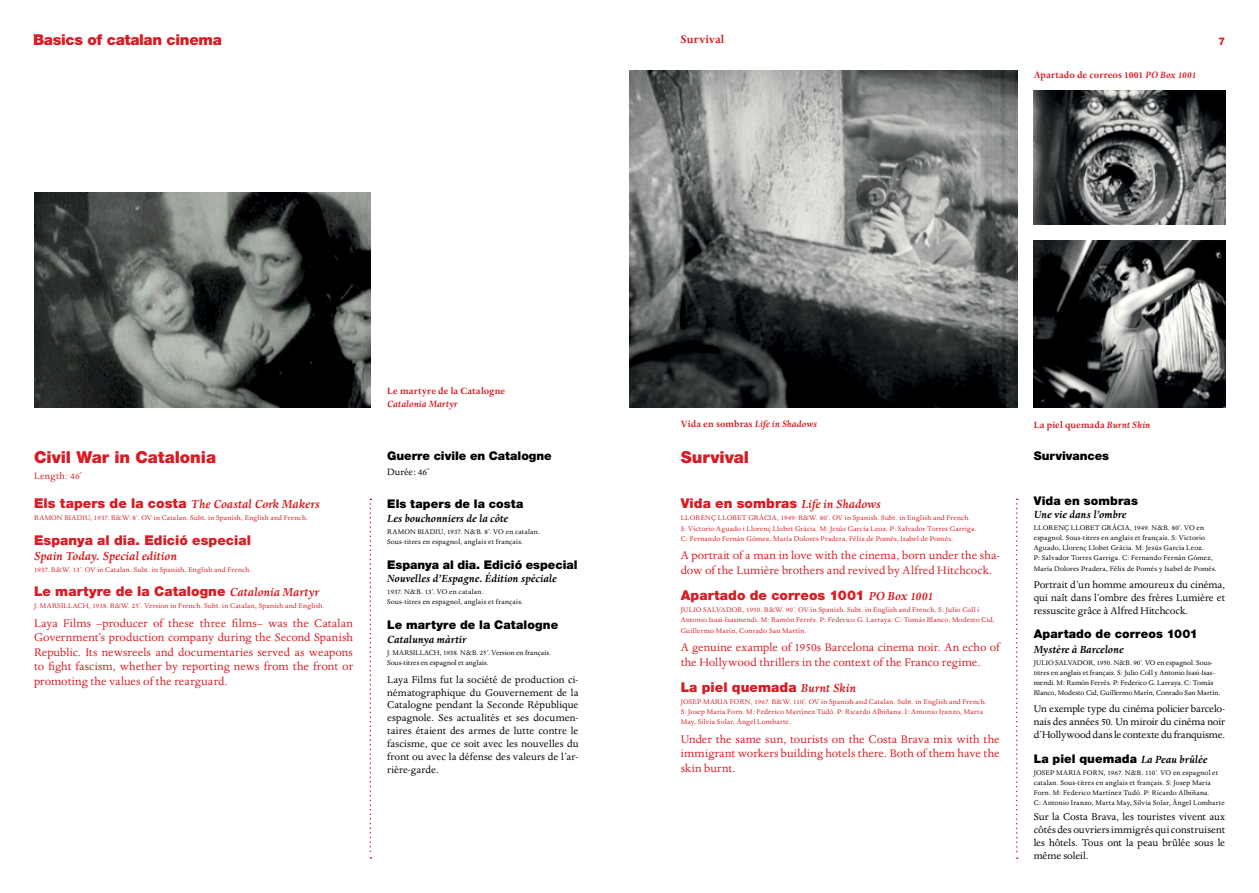
<style>
.page{position:relative;width:1259px;height:893px;background:#fff}
.page>*{position:absolute;margin:0;border:0;box-sizing:border-box;transform-origin:0 0}
.t1{font:900 16.5px "Helvetica Neue LT";color:#d71d24}
.t2{font:900 15px "Helvetica Neue LT";letter-spacing:-.02em;color:#d71d24}
.t3{font:900 13.5px "Helvetica Neue LT";letter-spacing:.005em;color:#d71d24}
.t4{font:italic 700 13.5px "Dante";color:#d71d24}
.t5{font:12.75px/14.4px "Dante";letter-spacing:.005em;color:#d71d24}
.t6{font:700 12.75px "Dante";letter-spacing:.01em;color:#d71d24}
.t7{font:900 12px "Helvetica Neue LT";letter-spacing:.005em;color:#000}
.t8{font:italic 700 12px "Dante";color:#000}
.t9{font:11.25px/12.9px "Dante";color:#000;text-align:justify}
.t10{font:700 10.5px "Dante";letter-spacing:.01em;color:#d71d24}
.t11{font:italic 700 10.5px "Dante";letter-spacing:.005em;color:#d71d24}
.t12{font:10.5px "Dante";letter-spacing:.03em;color:#d71d24}
.t13{font:10.5px "Dante";letter-spacing:.005em;color:#000}
.t14{font:800 10.5px "Helvetica Neue LT";color:#d71d24}
.t15{font:7.8px/10.2px "Dante";letter-spacing:.025em;color:#d71d24}
.t16{font:7.8px/10.2px "Dante";letter-spacing:.025em;color:#000}
.t17{font:7.8px/10.2px "Dante";letter-spacing:.005em;color:#000}
.s1{font-style:italic}
.s2{font-family:"Helvetica Neue LT";font-weight:900;font-style:normal}
.s3{font-family:"Dante";font-weight:700;font-style:italic}
</style>
<div class="page">
<img style="left:1033px;top:90px;width:192px;height:135px">
<img style="left:1033px;top:241px;width:192px;height:166px">
<svg style="left:1016px;top:499px;width:1px;height:360px"></svg>
<img style="left:34px;top:192px;width:336px;height:215px">
<svg style="left:369px;top:499px;width:2px;height:360px"></svg>
<img style="left:629px;top:70px;width:388px;height:337px">
<h2 class="t2" style="left:33px;top:30px;width:190px">Basics of catalan cinema</h2>
<h3 class="t6" style="left:680px;top:32px;width:45px">Survival</h3>
<h3 class="t10" style="left:1033px;top:69px;width:164px">Apartado de correos 1001 <span class="s1">PO Box 1001</span></h3>
<h3 class="t14" style="left:1218px;top:35px;width:8px">7</h3>
<h1 class="t1" style="left:34px;top:448px;width:184px">Civil War in Catalonia</h1>
<h3 class="t12" style="left:34px;top:470px;width:50px">Length: 46’</h3>
<h3 class="t4" style="left:34px;top:497px;width:287px"><span class="s2">Els tapers de la costa</span> The Coastal Cork Makers</h3>
<p class="t15" style="left:34px;top:513px;width:40px">Ramon Biadi</p>
<p class="t15" style="left:85px;top:513px;width:224px">u, 1937. B&amp;W. 8’. OV in Catalan. Subt. in Spanish, English and French.</p>
<h3 class="t3" style="left:34px;top:532px;width:219px">Espanya al dia. Edició especial</h3>
<h3 class="t4" style="left:34px;top:548px;width:144px">Spain Today. Special edition</h3>
<p class="t15" style="left:34px;top:564px;width:219px">1937. B&amp;W. 13’. OV in Catalan. Subt. in Spanish, English and French.</p>
<h3 class="t3" style="left:34px;top:584px;width:286px">Le martyre de la Catalogne <span class="s3">Catalonia Martyr</span></h3>
<p class="t15" style="left:34px;top:601px;width:19px">J. Marsillac</p>
<p class="t15" style="left:83px;top:601px;width:243px">h, 1938. B&amp;W. 25’. Version in French. Subt. in Catalan, Spanish and English.</p>
<p class="t5" style="left:34px;top:616px;width:320px;text-align:justify">Laya Films –producer of these three films– was the Catalan Government’s production company during the Second Spanish Republic. Its newsreels and documentaries served as weapons to fight fascism, whether by reporting news from the front or promoting the values of the rearguard.</p>
<h3 class="t10" style="left:387px;top:385px;width:120px">Le martyre de la Catalogne</h3>
<h3 class="t11" style="left:387px;top:398px;width:72px">Catalonia Martyr</h3>
<h3 class="t7" style="left:387px;top:448px;width:166px">Guerre civile en Catalogne</h3>
<h3 class="t13" style="left:387px;top:466px;width:44px">Durée: 46’</h3>
<h3 class="t7" style="left:387px;top:496px;width:138px">Els tapers de la costa</h3>
<h3 class="t8" style="left:387px;top:512px;width:122px">Les bouchonniers de la côte</h3>
<p class="t16" style="left:387px;top:527px;width:40px">Ramon Biadi</p>
<p class="t16" style="left:387px;top:527px;width:154px;text-indent:51px">u, 1937. N&amp;B. 8’. VO en catalan.<br>Sous-titres en espagnol, anglais et français.</p>
<h3 class="t7" style="left:387px;top:558px;width:192px">Espanya al dia. Edició especial</h3>
<h3 class="t8" style="left:387px;top:572px;width:171px">Nouvelles d’Espagne. Édition spéciale</h3>
<p class="t16" style="left:387px;top:587px;width:137px">1937. N&amp;B. 13’. VO en catalan.<br>Sous-titres en espagnol, anglais et français.</p>
<h3 class="t7" style="left:387px;top:617px;width:173px">Le martyre de la Catalogne</h3>
<h3 class="t8" style="left:387px;top:633px;width:80px">Catalunya màrtir</h3>
<p class="t16" style="left:387px;top:648px;width:18px">J. Marsillac</p>
<p class="t17" style="left:387px;top:648px;width:165px;text-indent:47px">h, 1938. N&amp;B. 25’. Version en français.<br>Sous-titres en espagnol et anglais.</p>
<p class="t9" style="left:387px;top:673px;width:193px">Laya Films fut la société de production ci&shy;nématographique du Gouvernement de la Catalogne pendant la Seconde République espagnole. Ses actualités et ses documen&shy;taires étaient des armes de lutte contre le fascisme, que ce soit avec les nouvelles du front ou avec la défense des valeurs de l’ar&shy;rière-garde.</p>
<h3 class="t10" style="left:680px;top:419px;width:138px">Vida en sombras <span class="s1">Life in Shadows</span></h3>
<h1 class="t1" style="left:680px;top:448px;width:70px">Survival</h1>
<h3 class="t3" style="left:680px;top:496px;width:201px">Vida en sombras <span class="s3">Life in Shadows</span></h3>
<p class="t15" style="left:680px;top:513px;width:21px">Lloren</p>
<p class="t15" style="left:711px;top:513px;width:28px">ç Llobet</p>
<p class="t15" style="left:680px;top:513px;width:297px;text-indent:68px">Gràcia, 1949. B&amp;W. 80’. OV in Spanish. Subt. in English and French.<br>S: Victorio Aguado i Llorenç Llobet Gràcia. M: Jesús García Leoz. P: Salvador Torres Garriga.<br>C: Fernando Fernán Gómez, María Dolores Pradera, Félix de Pomés, Isabel de Pomés.</p>
<h3 class="t5" style="left:680px;top:549px;width:320px">A portrait of a man in love with the cinema, born under the sha&shy;dow of the Lumière brothers and revived by Alfred Hitchcock.</h3>
<h3 class="t3" style="left:680px;top:587px;width:254px">Apartado de correos 1001 <span class="s3">PO Box 1001</span></h3>
<p class="t15" style="left:680px;top:605px;width:33px">Julio Salvad</p>
<p class="t15" style="left:680px;top:605px;width:315px;text-indent:51px">or, 1950. B&amp;W. 90’. OV in Spanish. Subt. in English and French. S: Julio Coll i<br>Antonio Isasi-Isasmendi. M: Ramón Ferrés. P: Federico G. Larraya. C: Tomás Blanco, Modesto Cid,<br>Guillermo Marín, Conrado San Martín.</p>
<h3 class="t5" style="left:680px;top:640px;width:320px">A genuine example of 1950s Barcelona cinema noir. An echo of the Hollywood thrillers in the context of the Franco regime.</h3>
<h3 class="t3" style="left:680px;top:679px;width:177px">La piel quemada <span class="s3">Burnt Skin</span></h3>
<p class="t15" style="left:680px;top:697px;width:14px">Josep</p>
<p class="t15" style="left:703px;top:697px;width:13px">Maria</p>
<p class="t15" style="left:680px;top:697px;width:307px;text-indent:49px">Forn, 1967. B&amp;W. 110’. OV in Spanish and Catalan. Subt. in English and French.<br>S: Josep Maria Forn. M: Federico Martínez Tudó. P: Ricardo Albiñana. I: Antonio Iranzo, Marta<br>May, Silvia Solar, Ángel Lombarte.</p>
<h3 class="t5" style="left:680px;top:732px;width:320px;text-align:justify">Under the same sun, tourists on the Costa Brava mix with the immigrant workers building hotels there. Both of them have the skin burnt.</h3>
<h3 class="t10" style="left:1033px;top:419px;width:118px">La piel quemada <span class="s1">Burnt Skin</span></h3>
<h3 class="t7" style="left:1033px;top:448px;width:77px">Survivances</h3>
<h3 class="t7" style="left:1033px;top:493px;width:106px">Vida en sombras</h3>
<h3 class="t8" style="left:1033px;top:508px;width:94px">Une vie dans l’ombre</h3>
<p class="t16" style="left:1033px;top:523px;width:21px">Lloren</p>
<p class="t16" style="left:1064px;top:523px;width:28px">ç Llobet</p>
<p class="t16" style="left:1033px;top:523px;width:185px;text-indent:68px">Gràcia, 1949. N&amp;B. 80’. VO en espagnol. Sous-titres en anglais et français. S: Victorio Aguado, Llorenç Llobet Gràcia. M: Jesús García Leoz.<br>P: Salvador Torres Garriga. C: Fernando Fernán Gómez, María Dolores Pradera, Félix de Pomés y Isabel de Pomés.</p>
<h3 class="t9" style="left:1033px;top:578px;width:193px">Portrait d’un homme amoureux du cinéma, qui naît dans l’ombre des frères Lumière et ressuscite grâce à Alfred Hitchcock.</h3>
<h3 class="t7" style="left:1033px;top:627px;width:166px">Apartado de correos 1001</h3>
<h3 class="t8" style="left:1033px;top:643px;width:91px">Mystère à Barcelone</h3>
<p class="t16" style="left:1033px;top:657px;width:31px">Julio Salvad</p>
<p class="t17" style="left:1033px;top:657px;width:188px;text-indent:49px">or, 1950. N&amp;B. 90’. VO en espagnol. Sous&shy;titres en anglais et français. S: Julio Coll y Antonio Isasi-Isas&shy;mendi. M: Ramón Ferrés. P: Federico G. Larraya. C: Tomás Blanco, Modesto Cid, Guillermo Marín, Conrado San Martín.</p>
<h3 class="t9" style="left:1033px;top:703px;width:193px">Un exemple type du cinéma policier barcelo&shy;nais des années 50. Un miroir du cinéma noir d’Hollywood dans le contexte du franquisme.</h3>
<h3 class="t7" style="left:1033px;top:751px;width:175px">La piel quemada <span class="s3">La Peau brûlée</span></h3>
<p class="t16" style="left:1033px;top:768px;width:14px">Josep</p>
<p class="t16" style="left:1056px;top:768px;width:13px">Maria</p>
<p class="t16" style="left:1033px;top:768px;width:193px;text-indent:49px">Forn, 1967. N&amp;B. 110’. VO en espagnol et catalan. Sous-titres en anglais et français. S: Josep Maria Forn. M: Federico Martínez Tudó. P: Ricardo Albiñana.<br>C: Antonio Iranzo, Marta May, Silvia Solar, Ángel Lombarte</p>
<h3 class="t9" style="left:1033px;top:810px;width:193px">Sur la Costa Brava, les touristes vivent aux côtés des ouvriers immigrés qui construisent les hôtels. Tous ont la peau brûlée sous le même soleil.</h3>
</div>
